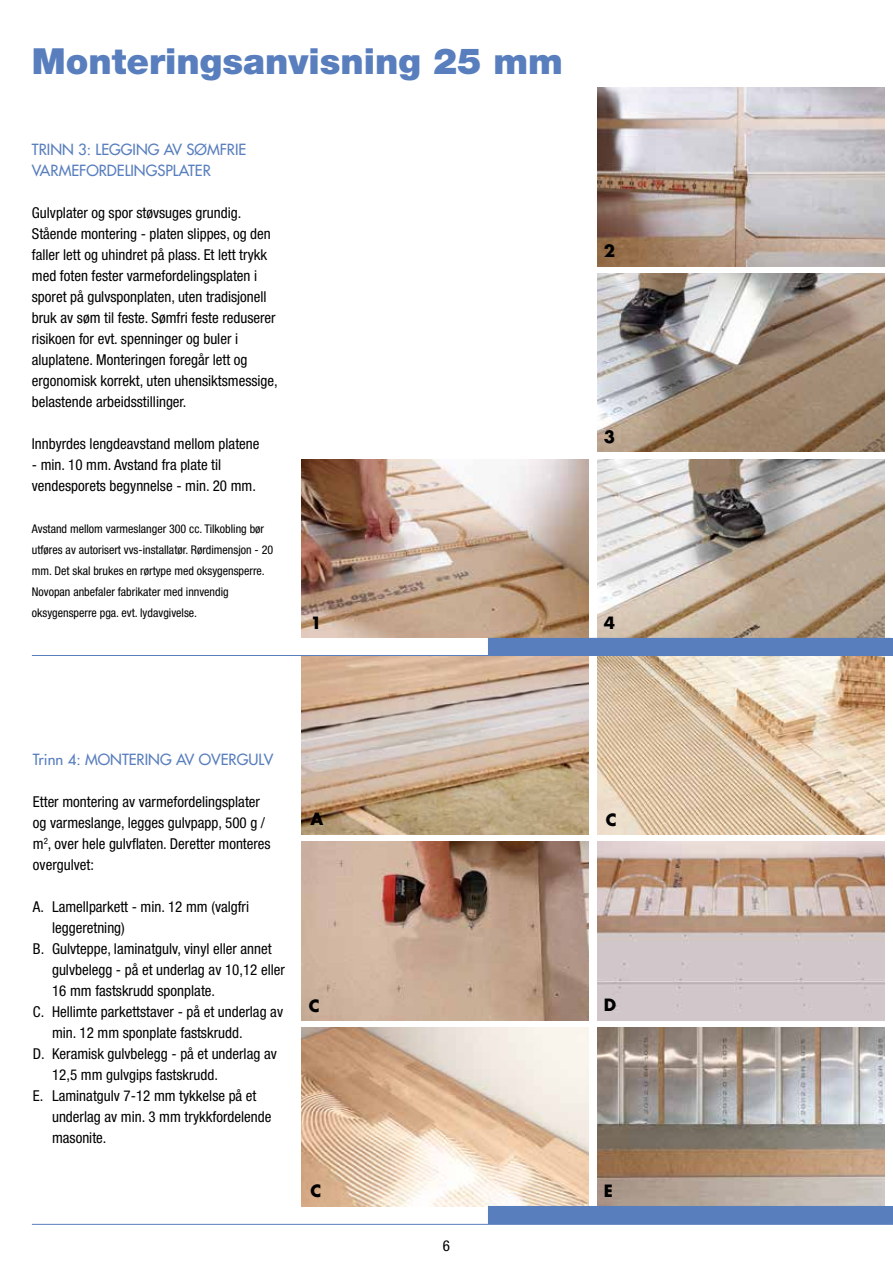
<style>
.page{position:relative;width:893px;height:1263px;background:#fff}
.page>*{position:absolute;margin:0;border:0;box-sizing:border-box;transform-origin:0 0}
.t1{font:900 36px "Helvetica Neue";color:#587ebe}
.t2{font:700 16.5px "CK Futura";color:#000}
.t3{font:condensed 15px/21px "Helvetica Neue";color:#000}
.t4{font:15px/21px "CK Futura";color:#587ebe}
.t5{font:condensed 12px/21px "Helvetica Neue";color:#000}
</style>
<div class="page">
<img style="left:302px;top:842px;width:287px;height:178px">
<img style="left:302px;top:459px;width:287px;height:179px">
<img style="left:597px;top:87px;width:287px;height:179px">
<img style="left:597px;top:273px;width:287px;height:179px">
<img style="left:597px;top:459px;width:287px;height:179px">
<img style="left:597px;top:1028px;width:287px;height:178px">
<img style="left:597px;top:842px;width:287px;height:178px">
<img style="left:302px;top:1028px;width:287px;height:178px">
<img style="left:302px;top:656px;width:287px;height:178px">
<img style="left:597px;top:656px;width:287px;height:178px">
<div style="left:488px;top:638px;width:405px;height:18px;background:#587ebe"></div>
<div style="left:488px;top:1206px;width:405px;height:18px;background:#587ebe"></div>
<hr style="left:32px;top:655px;width:861px;height:1px;background:#587ebe">
<hr style="left:32px;top:1224px;width:861px;height:1px;background:#587ebe">
<h1 class="t1" style="left:32px;top:40px;width:532px">Monteringsanvisning 25 mm</h1>
<p class="t4" style="left:32px;top:139px;width:216px">TRINN 3: LEGGING AV SØMFRIE<br>VARMEFORDELINGSPLATER</p>
<p class="t3" style="left:32px;top:202px;width:247px">Gulvplater og spor støvsuges grundig.<br>Stående montering - platen slippes, og den faller lett og uhindret på plass. Et lett trykk med foten fester varmefordelingsplaten i sporet på gulvsponplaten, uten tradisjonell bruk av søm til feste. Sømfri feste reduserer risikoen for evt. spenninger og buler i aluplatene. Monteringen foregår lett og ergonomisk korrekt, uten uhensiktsmessige, belastende arbeidsstillinger.</p>
<p class="t3" style="left:32px;top:433px;width:229px">Innbyrdes lengdeavstand mellom platene</p>
<p class="t3" style="left:32px;top:454px;width:226px">- min. 10 mm. Avstand fra plate til vendesporets begynnelse - min. 20 mm.</p>
<p class="t5" style="left:32px;top:518px;width:243px">Avstand mellom varmeslanger 300 cc. Tilkobling bør utføres av autorisert vvs-installatør. Rørdimensjon - 20 mm. Det skal brukes en rørtype med oksygensperre.<br>Novopan anbefaler fabrikater med innvendig oksygensperre pga. evt. lydavgivelse.</p>
<p class="t2" style="left:604px;top:239px;width:13px">2</p>
<p class="t2" style="left:604px;top:426px;width:13px">3</p>
<p class="t2" style="left:310px;top:612px;width:13px">1</p>
<p class="t2" style="left:604px;top:612px;width:13px">4</p>
<p class="t4" style="left:33px;top:749px;width:242px">Trinn 4: MONTERING AV OVERGULV</p>
<p class="t3" style="left:33px;top:791px;width:239px">Etter montering av varmefordelingsplater og varmeslange, legges gulvpapp, 500 g / m<sup>2</sup>, over hele gulvflaten. Deretter monteres overgulvet:</p>
<p class="t3" style="left:33px;top:896px;width:218px">A. Lamellparkett - min. 12 mm (valgfri</p>
<p class="t3" style="left:52px;top:917px;width:74px">leggeretning)</p>
<p class="t3" style="left:33px;top:938px;width:240px">B. Gulvteppe, laminatgulv, vinyl eller annet</p>
<p class="t3" style="left:52px;top:959px;width:234px">gulvbelegg - på et underlag av 10,12 eller</p>
<p class="t3" style="left:52px;top:980px;width:165px">16 mm fastskrudd sponplate.</p>
<p class="t3" style="left:33px;top:1001px;width:252px">C. Hellimte parkettstaver - på et underlag av</p>
<p class="t3" style="left:52px;top:1022px;width:192px">min. 12 mm sponplate fastskrudd.</p>
<p class="t3" style="left:33px;top:1043px;width:245px">D. Keramisk gulvbelegg - på et underlag av</p>
<p class="t3" style="left:52px;top:1064px;width:167px">12,5 mm gulvgips fastskrudd.</p>
<p class="t3" style="left:33px;top:1085px;width:225px">E. Laminatgulv 7-12 mm tykkelse på et</p>
<p class="t3" style="left:52px;top:1106px;width:221px">underlag av min. 3 mm trykkfordelende</p>
<p class="t3" style="left:52px;top:1127px;width:56px">masonite.</p>
<p class="t2" style="left:310px;top:807px;width:14px">A</p>
<p class="t2" style="left:309px;top:994px;width:12px">C</p>
<p class="t2" style="left:606px;top:808px;width:12px">C</p>
<p class="t2" style="left:604px;top:993px;width:14px">D</p>
<p class="t2" style="left:310px;top:1180px;width:12px">C</p>
<p class="t2" style="left:604px;top:1180px;width:11px">E</p>
<p class="t3" style="left:443px;top:1235px;width:9px">6</p>
</div>
